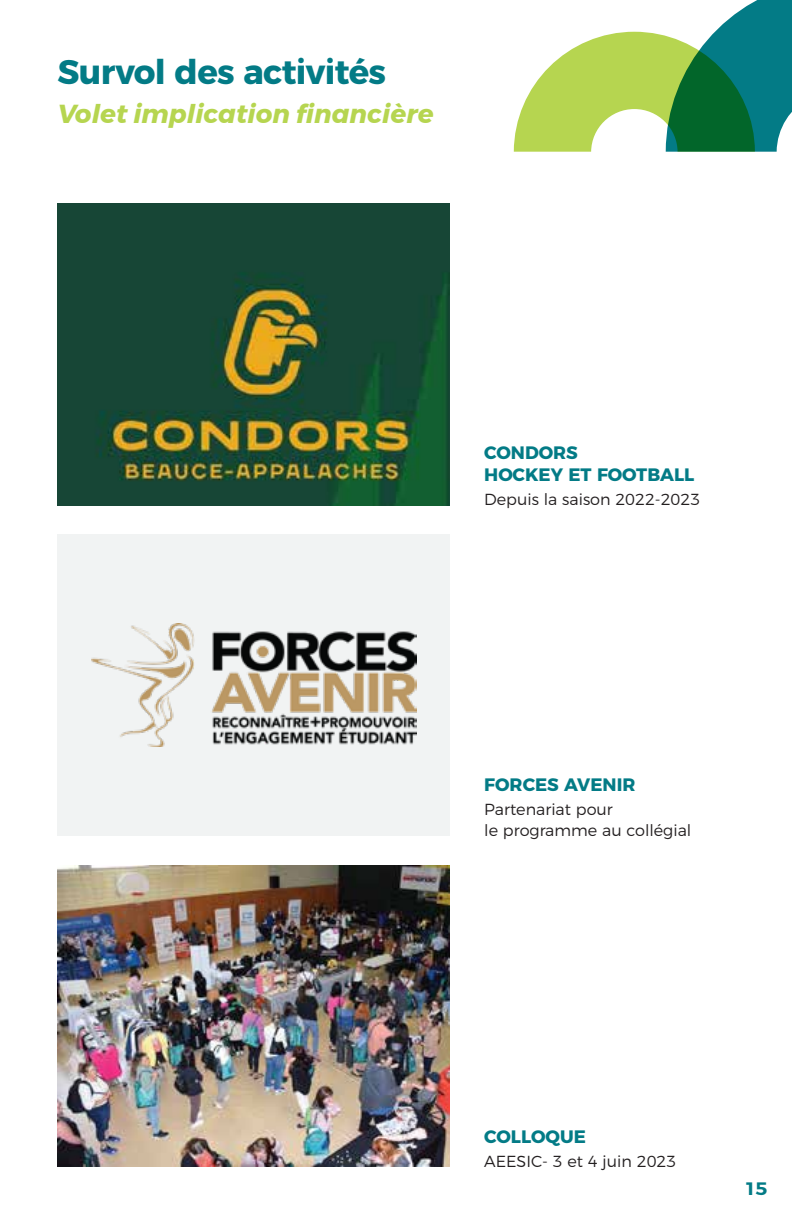
<style>
.page{position:relative;width:792px;height:1224px;background:#fff}
.page>*{position:absolute;margin:0;border:0;box-sizing:border-box;transform-origin:0 0}
.t1{font:700 34px "Montserrat";letter-spacing:-.02em;color:#037b86}
.t2{font:italic 700 26px "Montserrat";color:#b6d550}
.t3{font:700 18px/22px "Montserrat";color:#037b86}
.t4{font:600 18px "Montserrat";color:#037b86;scale:1.09 1}
.t5{font:300 16px/21px "Montserrat";color:#231f20}
</style>
<div class="page">
<svg style="left:514px;top:0;width:278px;height:152px"></svg>
<img style="left:58px;top:865px;width:392px;height:302px">
<img style="left:58px;top:204px;width:392px;height:302px">
<div style="left:58px;top:534px;width:392px;height:302px;background:#f1f3f3"></div>
<img style="left:91px;top:624px;width:325px;height:123px">
<h1 class="t1" style="left:58px;top:44px;width:330px">Survol des activités</h1>
<h2 class="t2" style="left:58px;top:93px;width:378px">Volet implication financière</h2>
<p class="t3" style="left:484px;top:441px;width:212px">CONDORS<br>HOCKEY ET FOOTBALL</p>
<p class="t5" style="left:484px;top:488px;width:217px">Depuis la saison 2022-2023</p>
<p class="t3" style="left:484px;top:772px;width:153px">FORCES AVENIR</p>
<p class="t5" style="left:484px;top:798px;width:209px">Partenariat pour<br>le programme au collégial</p>
<p class="t3" style="left:484px;top:1124px;width:103px">COLLOQUE</p>
<p class="t5" style="left:484px;top:1149px;width:194px">AEESIC- 3 et 4 juin 2023</p>
<p class="t4" style="left:745px;top:1174px;width:23px">15</p>
</div>
